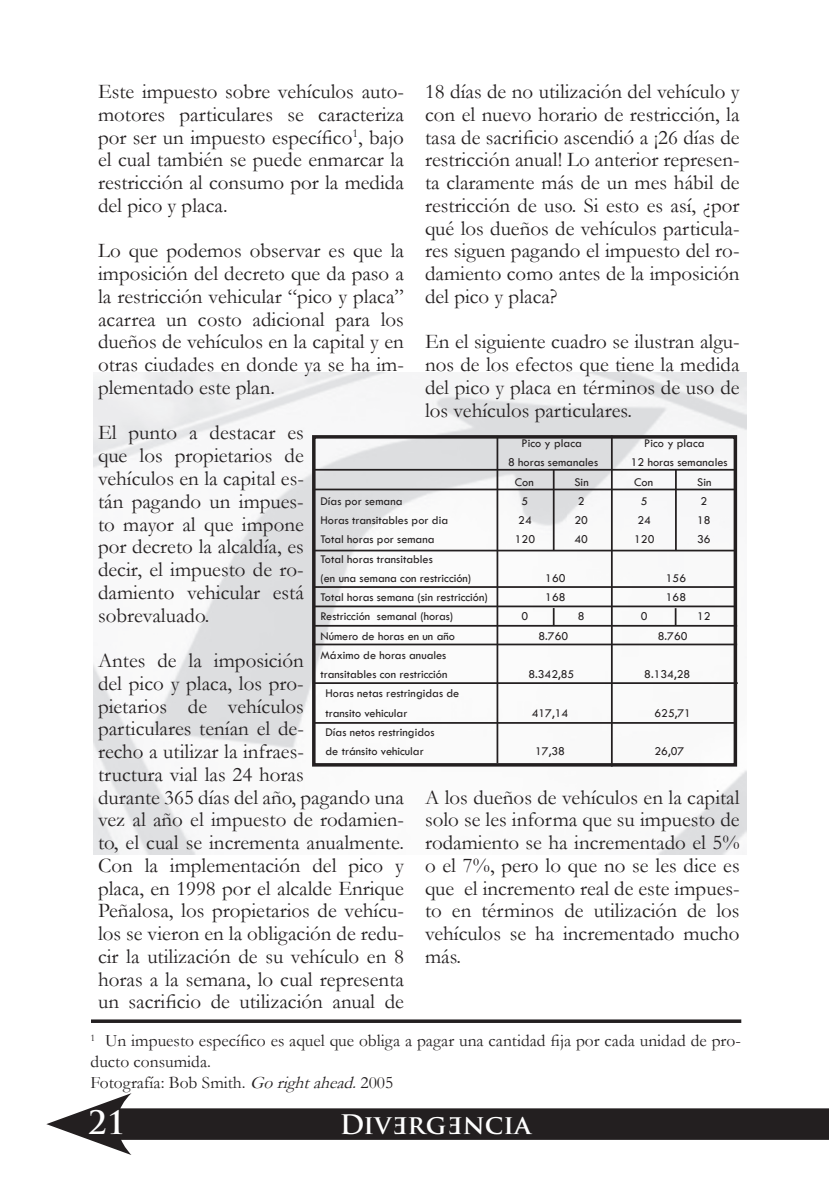
<style>
.page{position:relative;width:829px;height:1191px;background:#fff}
.page>*{position:absolute;margin:0;border:0;box-sizing:border-box;transform-origin:0 0}
.t1{font:700 31.5px "Trajan Pro";color:#fff}
.t2{font:700 26.25px "Trajan Pro";letter-spacing:.005em;color:#fff}
.t3{font:21px/22.8px "Garamond";color:#231f20;text-align:justify}
.t4{font:17.5px/21px "Garamond";color:#231f20}
.t5{font:12.25px/19.2px "Tw Cen";color:#231f20}
.s1{font-style:italic}
</style>
<div class="page">
<div style="left:99px;top:1108px;width:729px;height:31px;background:#231f20"></div>
<svg style="left:46px;top:1093px;width:85px;height:62px"></svg>
<img style="left:93px;top:372px;width:653px;height:483px">
<svg style="left:91px;top:1019px;width:650px;height:4px;background:#3d3a3b"></svg>
<div style="left:312px;top:435px;width:425px;height:331px;border:4px solid #231f20"></div>
<hr style="left:313px;top:469px;width:422px;height:1px;background:#231f20">
<hr style="left:496px;top:436px;width:2px;height:327px;background:#231f20">
<hr style="left:611px;top:435px;width:1px;height:331px;background:#231f20">
<hr style="left:552px;top:469px;width:2px;height:81px;background:#231f20">
<hr style="left:675px;top:469px;width:1px;height:82px;background:#231f20">
<hr style="left:313px;top:549px;width:422px;height:2px;background:#231f20">
<hr style="left:313px;top:488px;width:422px;height:2px;background:#231f20">
<hr style="left:314px;top:586px;width:421px;height:2px;background:#231f20">
<hr style="left:313px;top:605px;width:422px;height:2px;background:#231f20">
<hr style="left:313px;top:625px;width:424px;height:1px;background:#231f20">
<hr style="left:312px;top:643px;width:425px;height:2px;background:#231f20">
<hr style="left:313px;top:682px;width:424px;height:2px;background:#231f20">
<hr style="left:314px;top:722px;width:421px;height:2px;background:#231f20">
<svg style="left:552px;top:608px;width:2px;height:17px"></svg>
<svg style="left:674px;top:608px;width:2px;height:17px"></svg>
<p class="t3" style="left:98px;top:80px;width:307px">Este impuesto sobre vehículos auto&shy;motores particulares se caracteriza por ser un impuesto específico<sup>1</sup>, bajo el cual también se puede enmarcar la restricción al consumo por la medida del pico y placa.</p>
<p class="t3" style="left:98px;top:239px;width:307px">Lo que podemos observar es que la imposición del decreto que da paso a la restricción vehicular “pico y placa” acarrea un costo adicional para los dueños de vehículos en la capital y en otras ciudades en donde ya se ha im&shy;plementado este plan.</p>
<p class="t3" style="left:98px;top:421px;width:207px">El punto a destacar es que los propietarios de vehículos en la capital es&shy;tán pagando un impues&shy;to mayor al que impone por decreto la alcaldía, es decir, el impuesto de ro&shy;damiento vehicular está sobrevaluado.</p>
<p class="t3" style="left:98px;top:648px;width:307px;text-align:left">Antes de la imposición<br>del pico y placa, los pro-<br>pietarios de vehículos<br>particulares tenían el de-<br>recho a utilizar la infraes-<br>tructura vial las 24 horas<br>durante 365 días del año, pagando una vez al año el impuesto de rodamien&shy;to, el cual se incrementa anualmente.<br>Con la implementación del pico y placa, en 1998 por el alcalde Enrique<br>Peñalosa, los propietarios de vehícu&shy;los se vieron en la obligación de redu&shy;cir la utilización de su vehículo en 8 horas a la semana, lo cual representa un sacrificio de utilización anual de</p>
<p class="t3" style="left:425px;top:80px;width:316px">18 días de no utilización del vehículo y con el nuevo horario de restricción, la tasa de sacrificio ascendió a ¡26 días de restricción anual! Lo anterior represen&shy;ta claramente más de un mes hábil de restricción de uso. Si esto es así, ¿por qué los dueños de vehículos particula&shy;res siguen pagando el impuesto del ro&shy;damiento como antes de la imposición del pico y placa?</p>
<p class="t3" style="left:425px;top:330px;width:316px">En el siguiente cuadro se ilustran algu&shy;nos de los efectos que tiene la medida del pico y placa en términos de uso de los vehículos particulares.</p>
<p class="t5" style="left:521px;top:433px;width:62px">Pico y placa</p>
<p class="t5" style="left:644px;top:433px;width:62px">Pico y placa</p>
<p class="t5" style="left:508px;top:453px;width:91px">8 horas semanales</p>
<p class="t5" style="left:630px;top:453px;width:98px">12 horas semanales</p>
<p class="t5" style="left:515px;top:472px;width:20px">Con</p>
<p class="t5" style="left:574px;top:472px;width:16px">Sin</p>
<p class="t5" style="left:634px;top:472px;width:20px">Con</p>
<p class="t5" style="left:697px;top:472px;width:16px">Sin</p>
<p class="t5" style="left:320px;top:491px;width:83px">Días por semana</p>
<p class="t5" style="left:521px;top:491px;width:8px">5</p>
<p class="t5" style="left:578px;top:491px;width:8px">2</p>
<p class="t5" style="left:641px;top:491px;width:8px">5</p>
<p class="t5" style="left:700px;top:491px;width:8px">2</p>
<p class="t5" style="left:320px;top:510px;width:129px">Horas transitables por dia</p>
<p class="t5" style="left:518px;top:510px;width:15px">24</p>
<p class="t5" style="left:574px;top:510px;width:15px">20</p>
<p class="t5" style="left:637px;top:510px;width:15px">24</p>
<p class="t5" style="left:697px;top:510px;width:15px">18</p>
<p class="t5" style="left:320px;top:530px;width:115px">Total horas por semana</p>
<p class="t5" style="left:515px;top:530px;width:22px">120</p>
<p class="t5" style="left:574px;top:530px;width:15px">40</p>
<p class="t5" style="left:634px;top:530px;width:22px">120</p>
<p class="t5" style="left:697px;top:530px;width:15px">36</p>
<p class="t5" style="left:320px;top:549px;width:152px">Total horas transitables<br>(en una semana con restricción)</p>
<p class="t5" style="left:545px;top:568px;width:22px">160</p>
<p class="t5" style="left:665px;top:568px;width:22px">156</p>
<p class="t5" style="left:320px;top:587px;width:169px">Total horas semana (sin restricción)</p>
<p class="t5" style="left:545px;top:587px;width:22px">168</p>
<p class="t5" style="left:665px;top:587px;width:22px">168</p>
<p class="t5" style="left:320px;top:607px;width:134px">Restricción semanal (horas)</p>
<p class="t5" style="left:521px;top:607px;width:8px">0</p>
<p class="t5" style="left:578px;top:607px;width:8px">8</p>
<p class="t5" style="left:641px;top:607px;width:8px">0</p>
<p class="t5" style="left:697px;top:607px;width:15px">12</p>
<p class="t5" style="left:320px;top:626px;width:136px">Número de horas en un año</p>
<p class="t5" style="left:538px;top:626px;width:31px">8.760</p>
<p class="t5" style="left:657px;top:626px;width:31px">8.760</p>
<p class="t5" style="left:320px;top:645px;width:128px">Máximo de horas anuales transitables con restricción</p>
<p class="t5" style="left:528px;top:664px;width:47px">8.342,85</p>
<p class="t5" style="left:644px;top:664px;width:47px">8.134,28</p>
<p class="t5" style="left:325px;top:684px;width:135px">Horas netas restringidas de transito vehicular</p>
<p class="t5" style="left:531px;top:703px;width:38px">417,14</p>
<p class="t5" style="left:654px;top:703px;width:38px">625,71</p>
<p class="t5" style="left:325px;top:722px;width:110px">Días netos restringidos de tránsito vehicular</p>
<p class="t5" style="left:535px;top:741px;width:31px">17,38</p>
<p class="t5" style="left:654px;top:741px;width:31px">26,07</p>
<p class="t3" style="left:425px;top:785px;width:316px">A los dueños de vehículos en la capital solo se les informa que su impuesto de rodamiento se ha incrementado el 5% o el 7%, pero lo que no se les dice es que el incremento real de este impues&shy;to en términos de utilización de los vehículos se ha incrementado mucho más.</p>
<p class="t4" style="left:91px;top:1030px;width:651px"><sup>1</sup> Un impuesto específico es aquel que obliga a pagar una cantidad fija por cada unidad de pro&shy;ducto consumida.<br>Fotografía: Bob Smith. <span class="s1">Gorightahead.</span>2005</p>
<h1 class="t1" style="left:88px;top:1103px;width:39px">21</h1>
<p class="t2" style="left:340px;top:1108px;width:192px">Div rg ncia</p>
</div>
